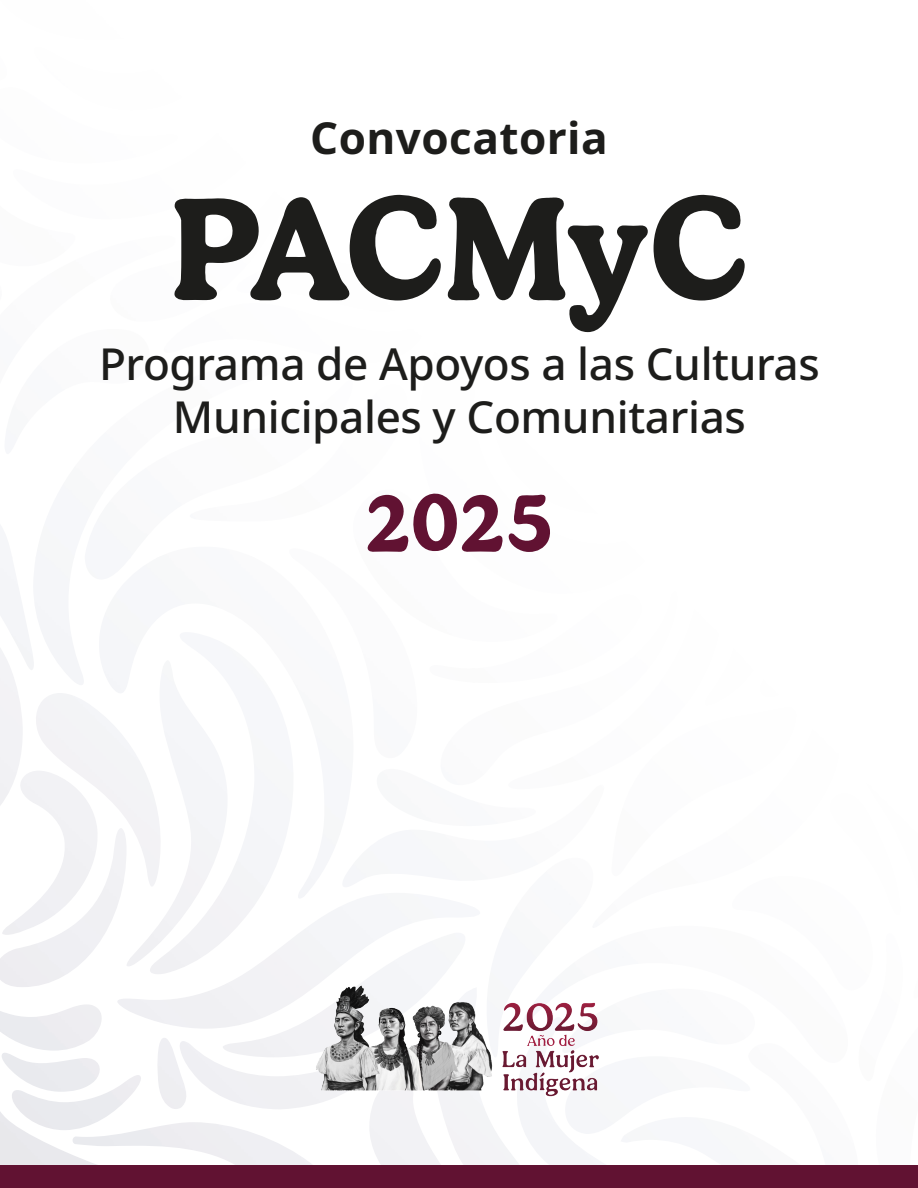
<style>
.page{position:relative;width:918px;height:1188px;background:#fff}
.page>*{position:absolute;margin:0;border:0;box-sizing:border-box;transform-origin:0 0}
.t1{font:700 137.85px "Patria";letter-spacing:-.02em;color:#1d1d1b}
.t2{font:700 82.8px "Patria";color:#611232}
.t3{font:500 44.1px/52.9px "Noto Sans";letter-spacing:-.01em;color:#1d1d1b;text-align:center}
.t4{font:700 44.1px "Noto Sans";letter-spacing:.01em;color:#1d1d1b}
</style>
<div class="page">
<div style="left:0;top:1166px;width:918px;height:22px;background:#611232"></div>
<img style="left:313px;top:977px;width:286px;height:126px">
<p class="t4" style="left:310px;top:107px;width:299px">Convocatoria</p>
<h1 class="t1" style="left:170px;top:160px;width:580px">PACMyC</h1>
<p class="t3" style="left:99px;top:339px;width:722px">Programa de Apoyos a las Culturas<br>Municipales y Comunitarias</p>
<h2 class="t2" style="left:364px;top:467px;width:192px">2025</h2>
</div>
